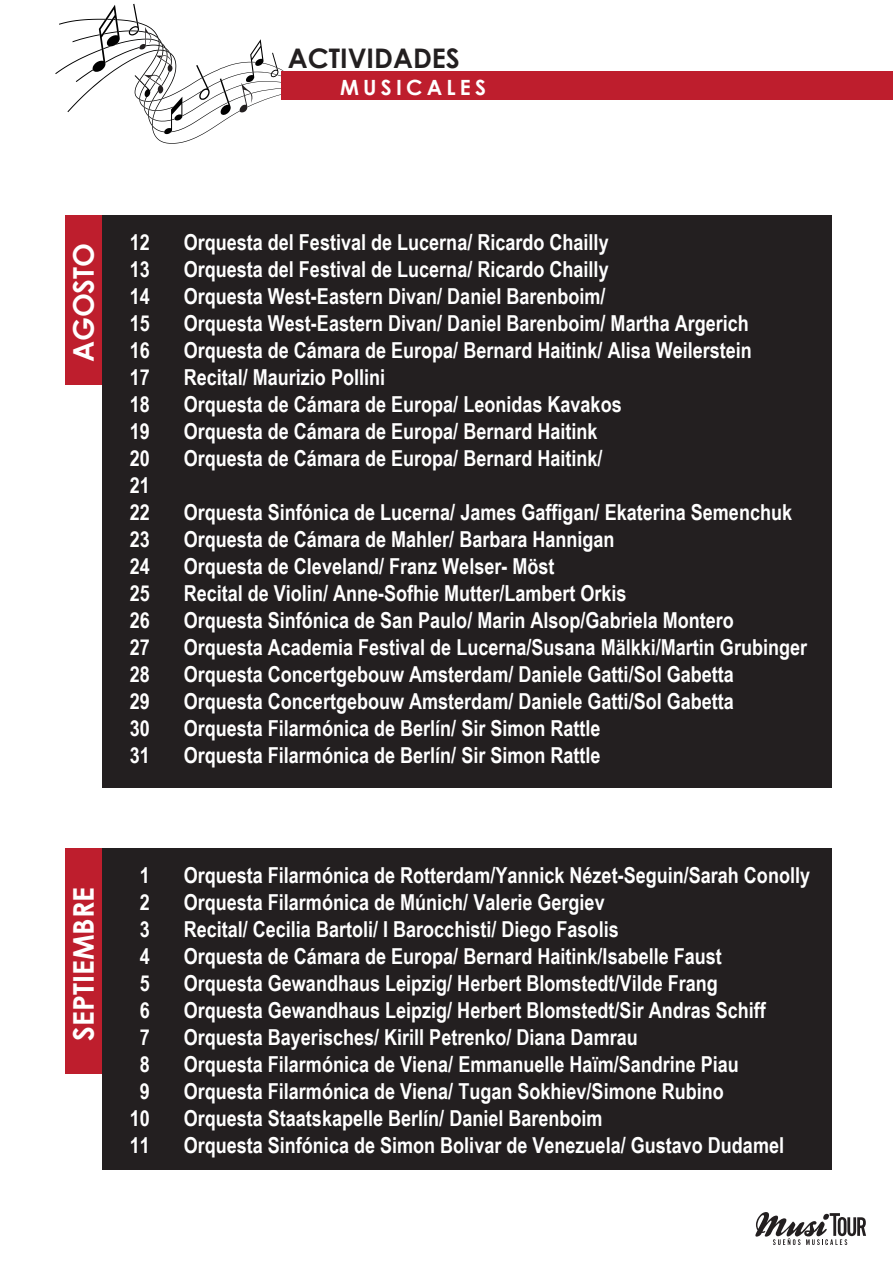
<style>
.page{position:relative;width:893px;height:1263px;background:#fff}
.page>*{position:absolute;margin:0;border:0;box-sizing:border-box;transform-origin:0 0}
.t1{font:700 28.5px "Century Gothic";color:#fff}
.t2{font:700 27px "Century Gothic";color:#231f20}
.t3{font:700 22.05px/27px "Arial Narrow";color:#fff}
.t4{font:700 21px "Century Gothic";letter-spacing:.2em;color:#fff}
</style>
<div class="page">
<div style="left:102px;top:215px;width:730px;height:573px;background:#231f20"></div>
<div style="left:66px;top:215px;width:36px;height:169px;background:#be1e2d"></div>
<div style="left:102px;top:848px;width:730px;height:322px;background:#231f20"></div>
<div style="left:66px;top:848px;width:36px;height:226px;background:#be1e2d"></div>
<svg style="left:55px;top:4px;width:228px;height:140px"></svg>
<div style="left:281px;top:72px;width:612px;height:28px;background:#be1e2d"></div>
<svg style="left:755px;top:1212px;width:111px;height:33px"></svg>
<p class="t2" style="left:288px;top:38px;width:174px">ACTIVIDADES</p>
<p class="t4" style="left:340px;top:72px;width:147px">MUSICALES</p>
<p class="t1" style="left:62px;top:362px;width:121px;rotate:-90deg">AGOSTO</p>
<p class="t3" style="left:130px;top:227px;width:22px">12</p>
<p class="t3" style="left:184px;top:227px;width:426px">Orquesta del Festival de Lucerna/ Ricardo Chailly</p>
<p class="t3" style="left:130px;top:254px;width:22px">13</p>
<p class="t3" style="left:184px;top:254px;width:426px">Orquesta del Festival de Lucerna/ Ricardo Chailly</p>
<p class="t3" style="left:130px;top:281px;width:22px">14</p>
<p class="t3" style="left:184px;top:281px;width:423px">Orquesta West-Eastern Divan/ Daniel Barenboim/</p>
<p class="t3" style="left:130px;top:308px;width:22px">15</p>
<p class="t3" style="left:184px;top:308px;width:567px">Orquesta West-Eastern Divan/ Daniel Barenboim/ Martha Argerich</p>
<p class="t3" style="left:130px;top:336px;width:22px">16</p>
<p class="t3" style="left:184px;top:336px;width:570px">Orquesta de Cámara de Europa/ Bernard Haitink/ Alisa Weilerstein</p>
<p class="t3" style="left:130px;top:363px;width:22px">17</p>
<p class="t3" style="left:184px;top:363px;width:203px">Recital/ Maurizio Pollini</p>
<p class="t3" style="left:130px;top:390px;width:22px">18</p>
<p class="t3" style="left:184px;top:390px;width:439px">Orquesta de Cámara de Europa/ Leonidas Kavakos</p>
<p class="t3" style="left:130px;top:417px;width:22px">19</p>
<p class="t3" style="left:184px;top:417px;width:415px">Orquesta de Cámara de Europa/ Bernard Haitink</p>
<p class="t3" style="left:130px;top:444px;width:22px">20</p>
<p class="t3" style="left:184px;top:444px;width:420px">Orquesta de Cámara de Europa/ Bernard Haitink/</p>
<p class="t3" style="left:130px;top:471px;width:22px">21<br>22</p>
<p class="t3" style="left:184px;top:498px;width:610px">Orquesta Sinfónica de Lucerna/ James Gaffigan/ Ekaterina Semenchuk</p>
<p class="t3" style="left:130px;top:525px;width:22px">23</p>
<p class="t3" style="left:184px;top:525px;width:432px">Orquesta de Cámara de Mahler/ Barbara Hannigan</p>
<p class="t3" style="left:130px;top:552px;width:22px">24</p>
<p class="t3" style="left:184px;top:552px;width:372px">Orquesta de Cleveland/ Franz Welser- Möst</p>
<p class="t3" style="left:130px;top:579px;width:22px">25</p>
<p class="t3" style="left:184px;top:579px;width:444px">Recital de Violin/ Anne-Sofhie Mutter/Lambert Orkis</p>
<p class="t3" style="left:130px;top:606px;width:22px">26</p>
<p class="t3" style="left:184px;top:606px;width:552px">Orquesta Sinfónica de San Paulo/ Marin Alsop/Gabriela Montero</p>
<p class="t3" style="left:130px;top:633px;width:22px">27</p>
<p class="t3" style="left:184px;top:633px;width:625px">Orquesta Academia Festival de Lucerna/Susana Mälkki/Martin Grubinger</p>
<p class="t3" style="left:130px;top:660px;width:22px">28</p>
<p class="t3" style="left:184px;top:660px;width:552px">Orquesta Concertgebouw Amsterdam/ Daniele Gatti/Sol Gabetta</p>
<p class="t3" style="left:130px;top:687px;width:22px">29</p>
<p class="t3" style="left:184px;top:687px;width:552px">Orquesta Concertgebouw Amsterdam/ Daniele Gatti/Sol Gabetta</p>
<p class="t3" style="left:130px;top:714px;width:22px">30</p>
<p class="t3" style="left:184px;top:714px;width:418px">Orquesta Filarmónica de Berlín/ Sir Simon Rattle</p>
<p class="t3" style="left:130px;top:741px;width:22px">31</p>
<p class="t3" style="left:184px;top:741px;width:418px">Orquesta Filarmónica de Berlín/ Sir Simon Rattle</p>
<p class="t1" style="left:62px;top:1040px;width:155px;rotate:-90deg">SEPTIEMBRE</p>
<p class="t3" style="left:140px;top:860px;width:12px">1</p>
<p class="t3" style="left:184px;top:860px;width:628px">Orquesta Filarmónica de Rotterdam/Yannick Nézet-Seguin/Sarah Conolly</p>
<p class="t3" style="left:140px;top:887px;width:12px">2</p>
<p class="t3" style="left:184px;top:887px;width:422px">Orquesta Filarmónica de Múnich/ Valerie Gergiev</p>
<p class="t3" style="left:140px;top:914px;width:12px">3</p>
<p class="t3" style="left:184px;top:914px;width:436px">Recital/ Cecilia Bartoli/ I Barocchisti/ Diego Fasolis</p>
<p class="t3" style="left:140px;top:941px;width:12px">4</p>
<p class="t3" style="left:184px;top:941px;width:540px">Orquesta de Cámara de Europa/ Bernard Haitink/Isabelle Faust</p>
<p class="t3" style="left:140px;top:969px;width:12px">5</p>
<p class="t3" style="left:184px;top:969px;width:536px">Orquesta Gewandhaus Leipzig/ Herbert Blomstedt/Vilde Frang</p>
<p class="t3" style="left:140px;top:996px;width:12px">6</p>
<p class="t3" style="left:184px;top:996px;width:584px">Orquesta Gewandhaus Leipzig/ Herbert Blomstedt/Sir Andras Schiff</p>
<p class="t3" style="left:140px;top:1023px;width:12px">7</p>
<p class="t3" style="left:184px;top:1023px;width:456px">Orquesta Bayerisches/ Kirill Petrenko/ Diana Damrau</p>
<p class="t3" style="left:140px;top:1050px;width:12px">8</p>
<p class="t3" style="left:184px;top:1050px;width:557px">Orquesta Filarmónica de Viena/ Emmanuelle Haïm/Sandrine Piau</p>
<p class="t3" style="left:140px;top:1077px;width:12px">9</p>
<p class="t3" style="left:184px;top:1077px;width:542px">Orquesta Filarmónica de Viena/ Tugan Sokhiev/Simone Rubino</p>
<p class="t3" style="left:130px;top:1104px;width:22px">10</p>
<p class="t3" style="left:184px;top:1104px;width:420px">Orquesta Staatskapelle Berlín/ Daniel Barenboim</p>
<p class="t3" style="left:130px;top:1131px;width:22px">11</p>
<p class="t3" style="left:184px;top:1131px;width:602px">Orquesta Sinfónica de Simon Bolivar de Venezuela/ Gustavo Dudamel</p>
</div>
